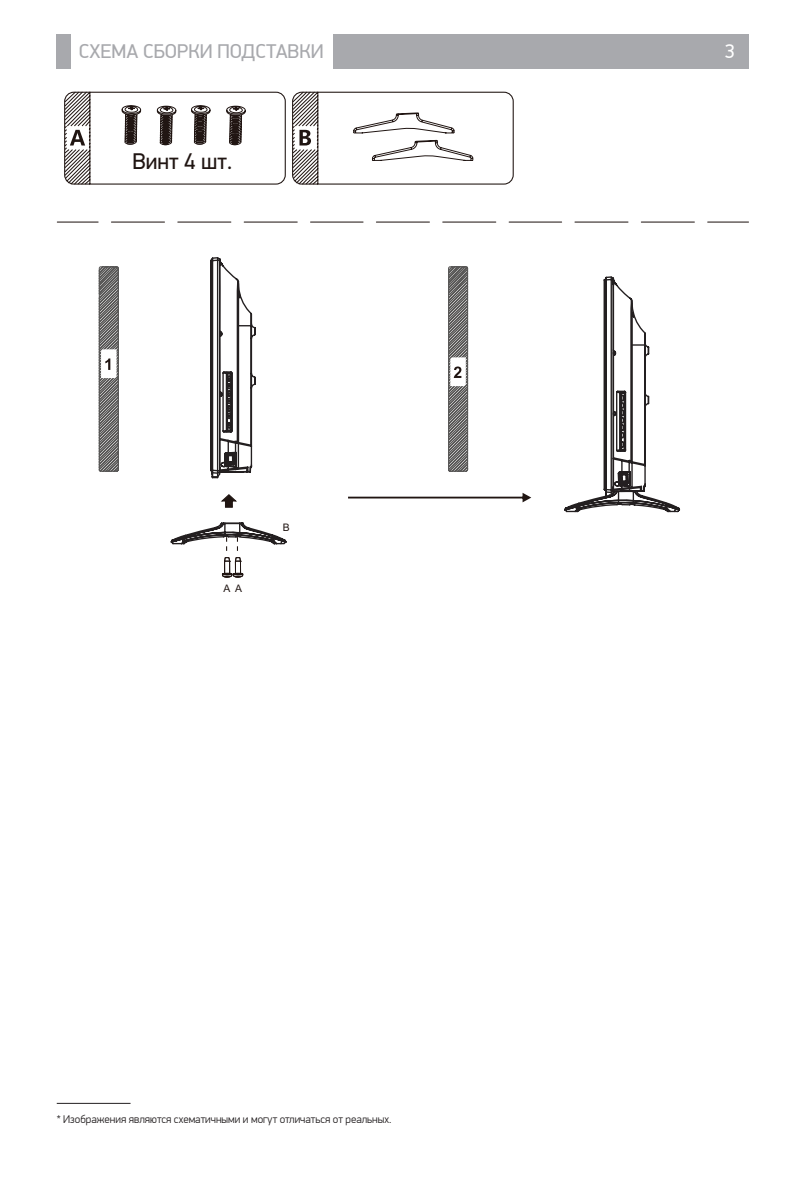
<style>
.page{position:relative;width:806px;height:1191px;background:#fff}
.page>*{position:absolute;margin:0;border:0;box-sizing:border-box;transform-origin:0 0}
.t1{font:22.8px "PF Din Display Pro";color:#201512}
.t2{font:20px "PF Din Display Pro";color:#a8a9ad}
.t3{font:20px "PF Din Display Pro";color:#fff}
.t4{font:300 11.2px "PF Din Display Pro";color:#231f20}
.t5{font:10.4px "Arial";color:#201512}
</style>
<div class="page">
<div style="left:57px;top:34px;width:14px;height:34px;background:#a8a9ad"></div>
<div style="left:333px;top:34px;width:415px;height:34px;background:#a8a9ad"></div>
<hr style="left:57px;top:1103px;width:73px;height:1px;background:#231f20">
<svg style="left:64px;top:92px;width:27px;height:93px"></svg>
<div style="left:292px;top:92px;width:221px;height:93px;border:1px solid #201512;border-radius:9px"></div>
<hr style="left:57px;top:221px;width:41px;height:2px;background:#201512">
<hr style="left:310px;top:221px;width:53px;height:2px;background:#201512">
<hr style="left:376px;top:221px;width:53px;height:2px;background:#201512">
<hr style="left:442px;top:221px;width:53px;height:2px;background:#201512">
<hr style="left:509px;top:221px;width:52px;height:2px;background:#201512">
<hr style="left:574px;top:221px;width:53px;height:2px;background:#201512">
<hr style="left:641px;top:221px;width:53px;height:2px;background:#201512">
<hr style="left:707px;top:221px;width:41px;height:2px;background:#201512">
<svg style="left:353px;top:112px;width:120px;height:49px"></svg>
<svg style="left:98px;top:92px;width:221px;height:485px"></svg>
<svg style="left:210px;top:257px;width:322px;height:256px"></svg>
<svg style="left:564px;top:276px;width:116px;height:237px"></svg>
<h2 class="t2" style="left:79px;top:39px;width:246px">СХЕМА СБОРКИ ПОДСТАВКИ</h2>
<h2 class="t3" style="left:724px;top:39px;width:11px">3</h2>
<h1 class="t1" style="left:132px;top:148px;width:101px">Винт 4 шт.</h1>
<p class="t5" style="left:223px;top:581px;width:20px">A A</p>
<p class="t5" style="left:282px;top:520px;width:8px">B</p>
<p class="t4" style="left:57px;top:1112px;width:336px">* Изображения являются схематичными и могут отличаться от реальных.</p>
</div>
